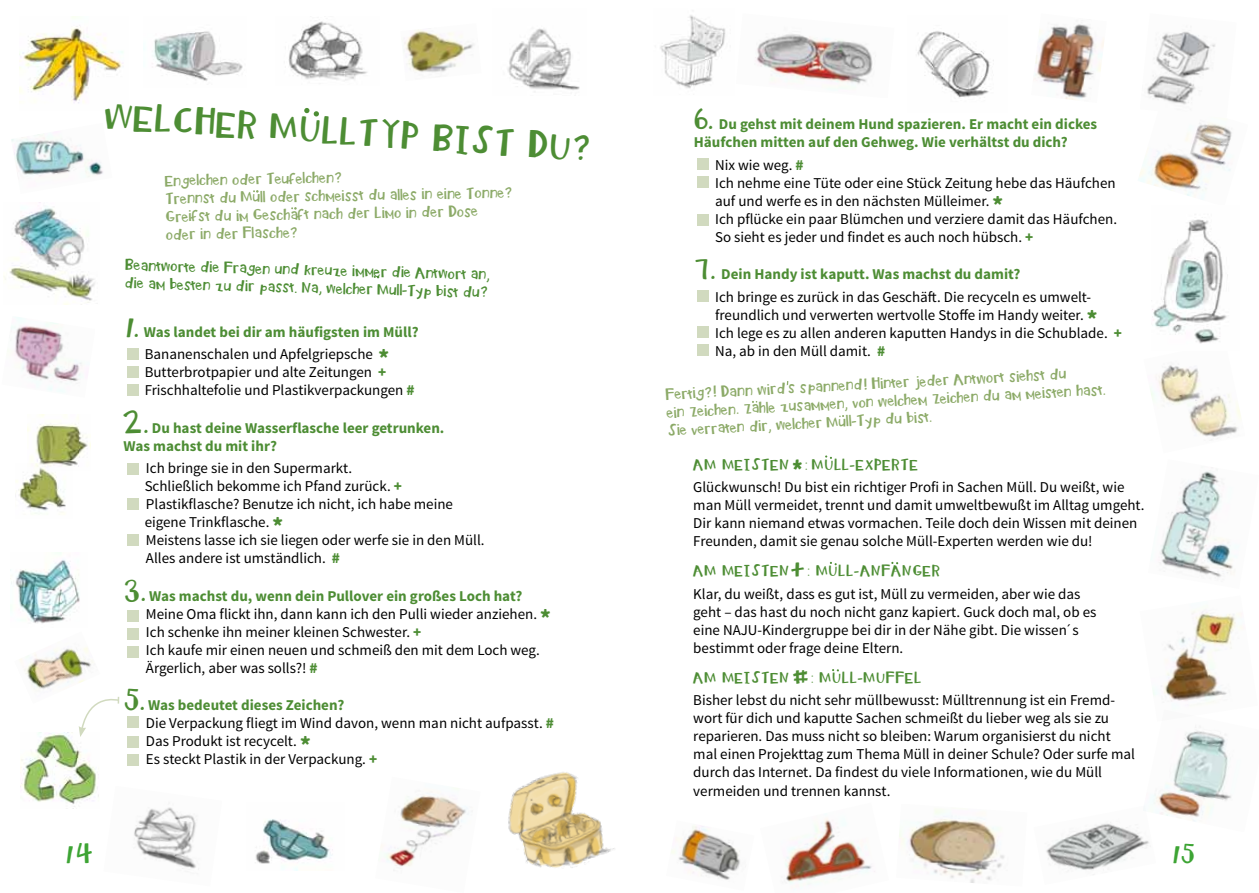
<style>
.page{position:relative;width:1259px;height:893px;background:#fff}
.page>*{position:absolute;margin:0;border:0;box-sizing:border-box;transform-origin:0 0}
.t1{font:35.85px "KB Radio Watcher";color:#4d8d34}
.t2{font:28.5px "KB Radio Watcher";color:#3da434}
.t3{font:15px/18px "Source Sans Pro";color:#000}
.t4{font:15px/18px "KB Radio Watcher";color:#8caa68}
.t5{font:700 15px/18px "Source Sans Pro";color:#4d8d34}
.t6{font:15px/18px "KB Radio Watcher";letter-spacing:.06em;color:#4d8d34}
.s1{font-family:"KB Radio Watcher";font-weight:400;font-size:31.5px}
.s2{font-weight:400;color:#000}
.s3{font-weight:900;font-size:22.5px}
.s4{font-weight:900;color:#4d8d34}
.s5{font-weight:900;font-size:22.5px;color:#4d8d34}
.s6{font-family:"KB Radio Watcher";font-size:31.5px;color:#4d8d34}
.s7{font-weight:700;color:#4d8d34}
.s8{font-size:27px}
.s9{font-size:25.5px}
</style>
<div class="page">
<div style="left:127px;top:348px;width:11px;height:11px;background:#d1dabf"></div>
<div style="left:127px;top:736px;width:11px;height:11px;background:#d1dabf"></div>
<div style="left:127px;top:611px;width:11px;height:11px;background:#d1dabf"></div>
<div style="left:127px;top:463px;width:11px;height:12px;background:#d1dabf"></div>
<div style="left:127px;top:366px;width:11px;height:11px;background:#d1dabf"></div>
<div style="left:127px;top:755px;width:11px;height:11px;background:#d1dabf"></div>
<div style="left:127px;top:628px;width:11px;height:11px;background:#d1dabf"></div>
<div style="left:127px;top:498px;width:11px;height:11px;background:#d1dabf"></div>
<div style="left:127px;top:384px;width:11px;height:11px;background:#d1dabf"></div>
<div style="left:127px;top:647px;width:11px;height:11px;background:#d1dabf"></div>
<div style="left:127px;top:717px;width:11px;height:11px;background:#d1dabf"></div>
<div style="left:127px;top:535px;width:11px;height:11px;background:#d1dabf"></div>
<img style="left:19px;top:647px;width:74px;height:42px">
<img style="left:255px;top:819px;width:78px;height:51px">
<img style="left:671px;top:825px;width:69px;height:55px">
<img style="left:16px;top:470px;width:50px;height:44px">
<img style="left:28px;top:415px;width:63px;height:55px">
<img style="left:11px;top:131px;width:92px;height:46px">
<img style="left:10px;top:552px;width:70px;height:72px">
<img style="left:1046px;top:822px;width:103px;height:53px">
<svg style="left:304px;top:108px;width:15px;height:9px"></svg>
<div style="left:697px;top:291px;width:11px;height:11px;background:#d1dabf"></div>
<div style="left:697px;top:158px;width:11px;height:11px;background:#d1dabf"></div>
<div style="left:697px;top:326px;width:11px;height:11px;background:#d1dabf"></div>
<div style="left:697px;top:177px;width:11px;height:11px;background:#d1dabf"></div>
<div style="left:697px;top:345px;width:11px;height:11px;background:#d1dabf"></div>
<div style="left:697px;top:214px;width:11px;height:11px;background:#d1dabf"></div>
<svg style="left:253px;top:190px;width:6px;height:3px"></svg>
<svg style="left:291px;top:207px;width:6px;height:3px"></svg>
<svg style="left:825px;top:455px;width:7px;height:4px"></svg>
<img style="left:21px;top:733px;width:78px;height:76px">
<img style="left:288px;top:21px;width:80px;height:60px">
<img style="left:20px;top:17px;width:103px;height:86px">
<img style="left:154px;top:31px;width:89px;height:50px">
<img style="left:660px;top:15px;width:66px;height:74px">
<img style="left:404px;top:29px;width:70px;height:43px">
<img style="left:917px;top:31px;width:77px;height:67px">
<img style="left:785px;top:818px;width:90px;height:67px">
<img style="left:899px;top:809px;width:106px;height:74px">
<img style="left:755px;top:34px;width:118px;height:50px">
<img style="left:1139px;top:122px;width:93px;height:78px">
<img style="left:1151px;top:365px;width:90px;height:75px">
<img style="left:508px;top:772px;width:107px;height:96px">
<img style="left:1159px;top:467px;width:74px;height:111px">
<img style="left:1152px;top:219px;width:76px;height:125px">
<img style="left:1035px;top:24px;width:69px;height:76px">
<img style="left:1153px;top:611px;width:89px;height:93px">
<img style="left:1142px;top:727px;width:89px;height:105px">
<img style="left:1147px;top:31px;width:69px;height:74px">
<img style="left:134px;top:807px;width:62px;height:62px">
<img style="left:507px;top:28px;width:73px;height:64px">
<img style="left:11px;top:317px;width:71px;height:75px">
<img style="left:381px;top:788px;width:88px;height:83px">
<img style="left:3px;top:206px;width:92px;height:98px">
<svg style="left:79px;top:696px;width:41px;height:41px"></svg>
<h1 class="t1" style="left:105px;top:99px;width:488px;rotate:4deg">WE LCHER MULLTYP BIST DU?</h1>
<p class="t4" style="left:165px;top:172px;width:348px;rotate:-1deg">ENGELCHEN ODER TEUFELCHEN?<br>TRENNST DU MULLODER SCHMEISST DU ALLES IN EINE TONNE?<br>GREIFST DU IM GESCHAFT NACH DER LIMO IN DER DOSE ODER IN DER FLASCHE?</p>
<p class="t6" style="left:125px;top:255px;width:366px;rotate:2deg">BEANTWORTE DIE FRAGEN UND KREUZE IMMER DIE ANTWORT AN,<br>DIE AM BESTEN ZU DIR PASST. NA, WELCHER MULL-TYP BIST DU?</p>
<p class="t5" style="left:123px;top:321px;width:297px;line-height:22.2px;text-align:center"><span class="s1">1.</span> Was landet bei dir am häufigsten im Müll?<br><span class="s2">Bananenschalen und Apfelgriepsche</span> <span class="s3">*</span></p>
<p class="t3" style="left:145px;top:363px;width:271px">Butterbrotpapier und alte Zeitungen <span class="s4">+<br></span>Frischhaltefolie und Plastikverpackungen <span class="s4">#</span></p>
<p class="t5" style="left:123px;top:419px;width:322px"><span class="s1">2.</span> Du hast deine Wasserflasche leer getrunken.<br>Was machst du mit ihr?</p>
<p class="t3" style="left:145px;top:459px;width:341px">Ich bringe sie in den Supermarkt.<br>Schließlich bekomme ich Pfand zurück. <span class="s4">+ </span>Plastikflasche? Benutze ich nicht, ich habe meine eigene Trinkflasche. <span class="s5">*<br></span>Meistens lasse ich sie liegen oder werfe sie in den Müll.<br>Alles andere ist umständlich. <span class="s4">#</span></p>
<p class="t3" style="left:146px;top:587px;width:406px;text-indent:-23px"><span class="s6">3.</span> <span class="s7">Was machst du, wenn dein Pullover ein großes Loch hat?<br></span>Meine Oma flickt ihn, dann kann ich den Pulli wieder anziehen. <span class="s5">* </span>Ich schenke ihn meiner kleinen Schwester. <span class="s4">+<br></span>Ich kaufe mir einen neuen und schmeiß den mit dem Loch weg.<br>Ärgerlich, aber was solls?! <span class="s4">#</span></p>
<p class="t3" style="left:146px;top:697px;width:409px;text-indent:-23px"><span class="s6">5.</span> <span class="s7">Was bedeutet dieses Zeichen?<br></span>Die Verpackung fliegt im Wind davon, wenn man nicht aufpasst. <span class="s4"># </span>Das Produkt ist recycelt. <span class="s5">*<br></span>Es steckt Plastik in der Verpackung. <span class="s4">+</span></p>
<p class="t5" style="left:694px;top:116px;width:405px"><span class="s1">6.</span> Du gehst mit deinem Hund spazieren. Er macht ein dickes<br>Häufchen mitten auf den Gehweg. Wie verhältst du dich?</p>
<p class="t3" style="left:715px;top:156px;width:403px">Nix wie weg. <span class="s4">#<br></span>Ich nehme eine Tüte oder eine Stück Zeitung hebe das Häufchen auf und werfe es in den nächsten Mülleimer. <span class="s5">*<br></span>Ich pflücke ein paar Blümchen und verziere damit das Häufchen.<br>So sieht es jeder und findet es auch noch hübsch. <span class="s4">+</span></p>
<p class="t3" style="left:715px;top:264px;width:376px;line-height:22.2px;text-indent:-21px"><span class="s6">7.</span> <span class="s7">Dein Handy ist kaputt. Was machst du damit?<br></span>Ich bringe es zurück in das Geschäft. Die recyceln es umwelt-</p>
<p class="t3" style="left:715px;top:306px;width:408px">freundlich und verwerten wertvolle Stoffe im Handy weiter. <span class="s5">*<br></span>Ich lege es zu allen anderen kaputten Handys in die Schublade. <span class="s4">+<br></span>Na, ab in den Müll damit. <span class="s4">#</span></p>
<p class="t4" style="left:665px;top:386px;width:441px;rotate:-3deg">FERTIG?! DANN WIRD S SPANNEND! HINTER JEDER ANTWORT SIEHST DU<br>EIN ZEICHEN. ZAHLE ZUSAMMEN, VON WELCHEM ZEICHEN DU AM MEISTEN HAST.<br>SIE VERRATEN DIR, WELCHER MULL-TYP DU BIST.</p>
<p class="t6" style="left:693px;top:456px;width:225px">AM MEISTEN <span class="s8">*</span>: MULL-EXPERTE</p>
<p class="t3" style="left:693px;top:478px;width:453px">Glückwunsch! Du bist ein richtiger Profi in Sachen Müll. Du weißt, wie man Müll vermeidet, trennt und damit umweltbewußt im Alltag umgeht.<br>Dir kann niemand etwas vormachen. Teile doch dein Wissen mit deinen Freunden, damit sie genau solche Müll-Experten werden wie du!</p>
<p class="t6" style="left:693px;top:563px;width:248px">AM MEISTEN<span class="s9">+</span>: MULL-ANFANGER</p>
<p class="t3" style="left:693px;top:585px;width:405px">Klar, du weißt, dass es gut ist, Müll zu vermeiden, aber wie das geht – das hast du noch nicht ganz kapiert. Guck doch mal, ob es eine NAJU-Kindergruppe bei dir in der Nähe gibt. Die wissen´s bestimmt oder frage deine Eltern.</p>
<p class="t6" style="left:693px;top:670px;width:203px">AM MEISTEN <span class="s9">#</span>: MULL-MUFFE</p>
<p class="t6" style="left:914px;top:670px;width:9px">L</p>
<p class="t3" style="left:693px;top:692px;width:443px">Bisher lebst du nicht sehr müllbewusst: Mülltrennung ist ein Fremd&shy;wort für dich und kaputte Sachen schmeißt du lieber weg als sie zu reparieren. Das muss nicht so bleiben: Warum organisierst du nicht mal einen Projekttag zum Thema Müll in deiner Schule? Oder surfe mal durch das Internet. Da findest du viele Informationen, wie du Müll vermeiden und trennen kannst.</p>
<h2 class="t2" style="left:64px;top:840px;width:30px">14</h2>
<h2 class="t2" style="left:1170px;top:840px;width:26px">15</h2>
</div>
